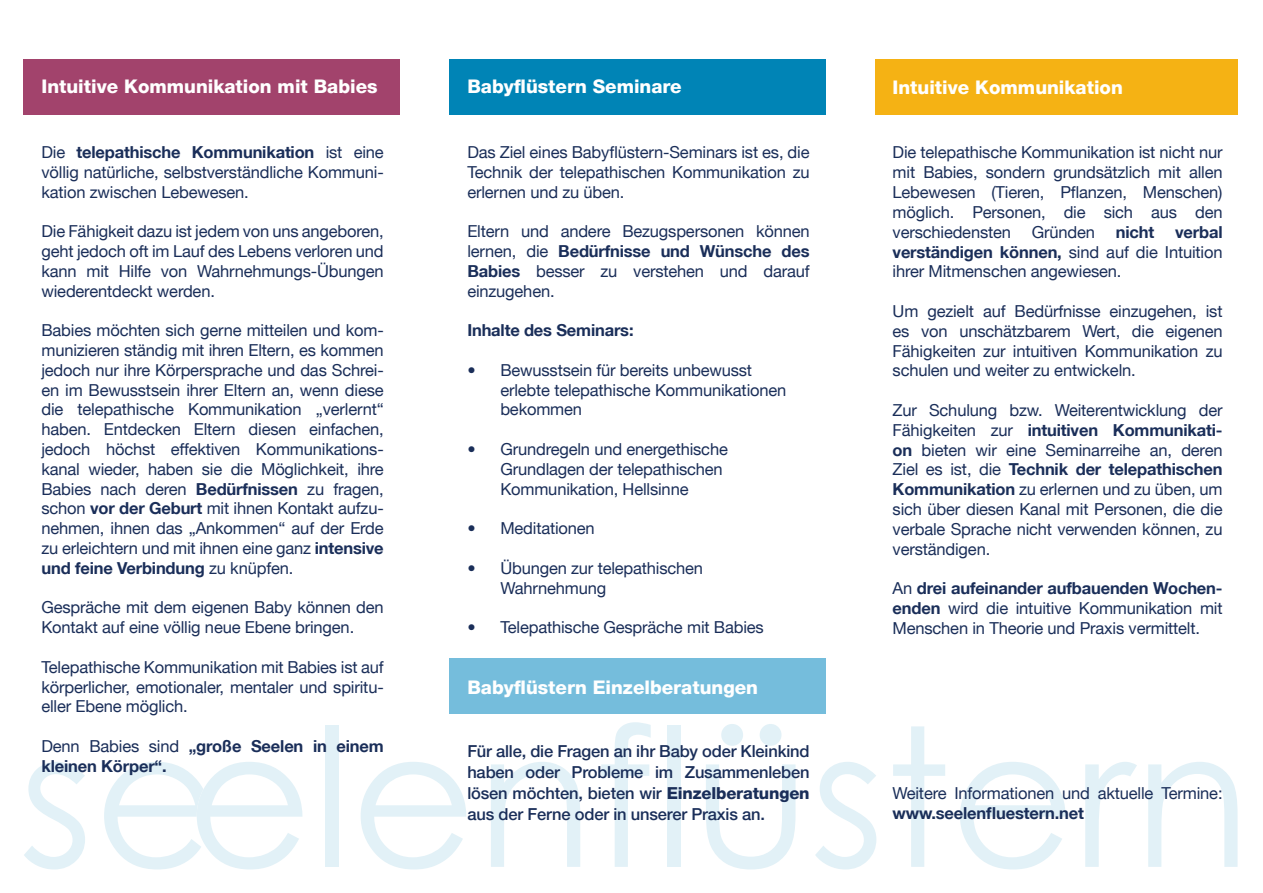
<style>
.page{position:relative;width:1263px;height:893px;background:#fff}
.page>*{position:absolute;margin:0;border:0;box-sizing:border-box;transform-origin:0 0}
.t1{font:800 18.75px "Helvetica Neue";color:#fff}
.t2{font:16.5px/19.8px "Helvetica Neue";letter-spacing:-.01em;color:#1a2e59;text-align:justify}
.t3{font:500 16.5px/21px "Helvetica Neue";letter-spacing:-.01em;color:#1a2e59;text-align:justify}
.t4{font:700 16.5px/19.8px "Helvetica Neue";letter-spacing:-.01em;color:#1a2e59}
.s1{font-weight:700}
.s2{font-weight:400}
.s3{font-weight:800}
</style>
<div class="page">
<svg style="left:24px;top:762px;width:61px;height:107px"></svg>
<svg style="left:104px;top:762px;width:198px;height:107px"></svg>
<div style="left:325px;top:725px;width:13px;height:142px;background:#e2f1f7"></div>
<svg style="left:361px;top:762px;width:105px;height:107px"></svg>
<svg style="left:491px;top:762px;width:89px;height:105px"></svg>
<svg style="left:601px;top:722px;width:50px;height:145px"></svg>
<div style="left:667px;top:725px;width:13px;height:142px;background:#e2f1f7"></div>
<svg style="left:706px;top:724px;width:89px;height:145px"></svg>
<svg style="left:815px;top:762px;width:61px;height:107px"></svg>
<svg style="left:893px;top:726px;width:52px;height:141px"></svg>
<svg style="left:960px;top:762px;width:106px;height:107px"></svg>
<svg style="left:1085px;top:762px;width:52px;height:105px"></svg>
<svg style="left:1148px;top:762px;width:89px;height:105px"></svg>
<div style="left:24px;top:60px;width:376px;height:55px;background:#a2436c"></div>
<div style="left:450px;top:60px;width:376px;height:55px;background:#0084b6"></div>
<div style="left:450px;top:658px;width:376px;height:56px;background:#75bddc"></div>
<div style="left:875px;top:60px;width:362px;height:55px;background:#f5b214"></div>
<p class="t1" style="left:41px;top:75px;width:338px">Intuitive Kommunikation mit Babies</p>
<p class="t2" style="left:41px;top:142px;width:344px">Die <span class="s1">telepathische Kommunikation</span> ist eine völlig natürliche, selbstverständliche Kommuni&shy;kation zwischen Lebewesen.</p>
<p class="t2" style="left:41px;top:221px;width:344px">Die Fähigkeit dazu ist jedem von uns angeboren, geht jedoch oft im Lauf des Lebens verloren und kann mit Hilfe von Wahrnehmungs-Übungen wiederentdeckt werden.</p>
<p class="t2" style="left:41px;top:320px;width:344px">Babies möchten sich gerne mitteilen und kom&shy;munizieren ständig mit ihren Eltern, es kommen jedoch nur ihre Körpersprache und das Schrei&shy;en im Bewusstsein ihrer Eltern an, wenn diese die telepathische Kommunikation „verlernt“ haben. Entdecken Eltern diesen einfachen, jedoch höchst effektiven Kommunikations&shy;kanal wieder, haben sie die Möglichkeit, ihre Babies nach deren <span class="s1">Bedürfnissen</span> zu fragen, schon <span class="s1">vor der Geburt</span> mit ihnen Kontakt aufzu&shy;nehmen, ihnen das „Ankommen“ auf der Erde zu erleichtern und mit ihnen eine ganz <span class="s1">intensive und feine Verbindung</span> zu knüpfen.</p>
<p class="t2" style="left:41px;top:597px;width:344px">Gespräche mit dem eigenen Baby können den<br>Kontakt auf eine völlig neue Ebene bringen.</p>
<p class="t2" style="left:41px;top:657px;width:344px">Telepathische Kommunikation mit Babies ist auf körperlicher, emotionaler, mentaler und spiritu&shy;eller Ebene möglich.</p>
<p class="t4" style="left:41px;top:736px;width:344px"><span class="s2">Denn Babies sind</span> „große Seelen in einem kleinen Körper“.</p>
<p class="t1" style="left:467px;top:75px;width:216px">Babyflüstern Seminare</p>
<p class="t2" style="left:467px;top:142px;width:344px">Das Ziel eines Babyflüstern-Seminars ist es, die Technik der telepathischen Kommunikation zu erlernen und zu üben.</p>
<p class="t2" style="left:467px;top:221px;width:344px">Eltern und andere Bezugspersonen können lernen, die <span class="s1">Bedürfnisse und Wünsche des Babies</span> besser zu verstehen und darauf einzugehen.</p>
<p class="t4" style="left:467px;top:320px;width:168px">Inhalte des Seminars:</p>
<p class="t2" style="left:500px;top:360px;width:287px;text-align:left;text-indent:-33px">• Bewusstsein für bereits unbewusst erlebte telepathische Kommunikationen bekommen</p>
<p class="t2" style="left:500px;top:439px;width:229px;text-align:left;text-indent:-33px">• Grundregeln und energethische<br>Grundlagen der telepathischen<br>Kommunikation, Hellsinne</p>
<p class="t2" style="left:467px;top:518px;width:129px">• Meditationen</p>
<p class="t2" style="left:500px;top:558px;width:204px;text-indent:-33px">• Übungen zur telepathischen<br>Wahrnehmung</p>
<p class="t2" style="left:467px;top:617px;width:298px">• Telepathische Gespräche mit Babies</p>
<p class="t1" style="left:467px;top:676px;width:292px">Babyflüstern Einzelberatungen</p>
<p class="t3" style="left:467px;top:740px;width:344px">Für alle, die Fragen an ihr Baby oder Kleinkind haben oder Probleme im Zusammenleben lösen möchten, bieten wir <span class="s3">Einzelberatungen </span>aus der Ferne oder in unserer Praxis an.</p>
<p class="t1" style="left:892px;top:76px;width:232px">Intuitive Kommunikation</p>
<p class="t2" style="left:892px;top:142px;width:331px">Die telepathische Kommunikation ist nicht nur mit Babies, sondern grundsätzlich mit allen Lebewesen (Tieren, Pflanzen, Menschen) möglich. Personen, die sich aus den verschiedensten</p>
<p class="t2" style="left:1032px;top:222px;width:65px">Gründen</p>
<p class="t4" style="left:1116px;top:222px;width:40px">nicht</p>
<p class="t2" style="left:892px;top:222px;width:331px;text-indent:282px"><span class="s1">verbal verständigen können,</span> sind auf die Intuition ihrer Mitmenschen angewiesen.</p>
<p class="t2" style="left:892px;top:301px;width:331px">Um gezielt auf Bedürfnisse einzugehen, ist es von unschätzbarem Wert, die eigenen Fähigkeiten zur intuitiven Kommunikation zu schulen und weiter zu entwickeln.</p>
<p class="t2" style="left:892px;top:400px;width:331px">Zur Schulung bzw. Weiterentwicklung der Fähigkeiten zur <span class="s1">intuitiven Kommunikati&shy;on</span> bieten wir eine Seminarreihe an, deren Ziel es ist, die <span class="s1">Technik der telepathischen Kommunikation</span> zu erlernen und zu üben, um sich über diesen Kanal mit Personen, die die verbale Sprache nicht verwenden können, zu verständigen.</p>
<p class="t2" style="left:892px;top:578px;width:331px">An <span class="s1">drei aufeinander aufbauenden Wochen&shy;enden</span> wird die intuitive Kommunikation mit Menschen in Theorie und Praxis vermittelt.</p>
<p class="t2" style="left:892px;top:783px;width:331px">Weitere Informationen und aktuelle Termine:</p>
<p class="t4" style="left:892px;top:803px;width:193px">www.seelenfluestern.net</p>
</div>
